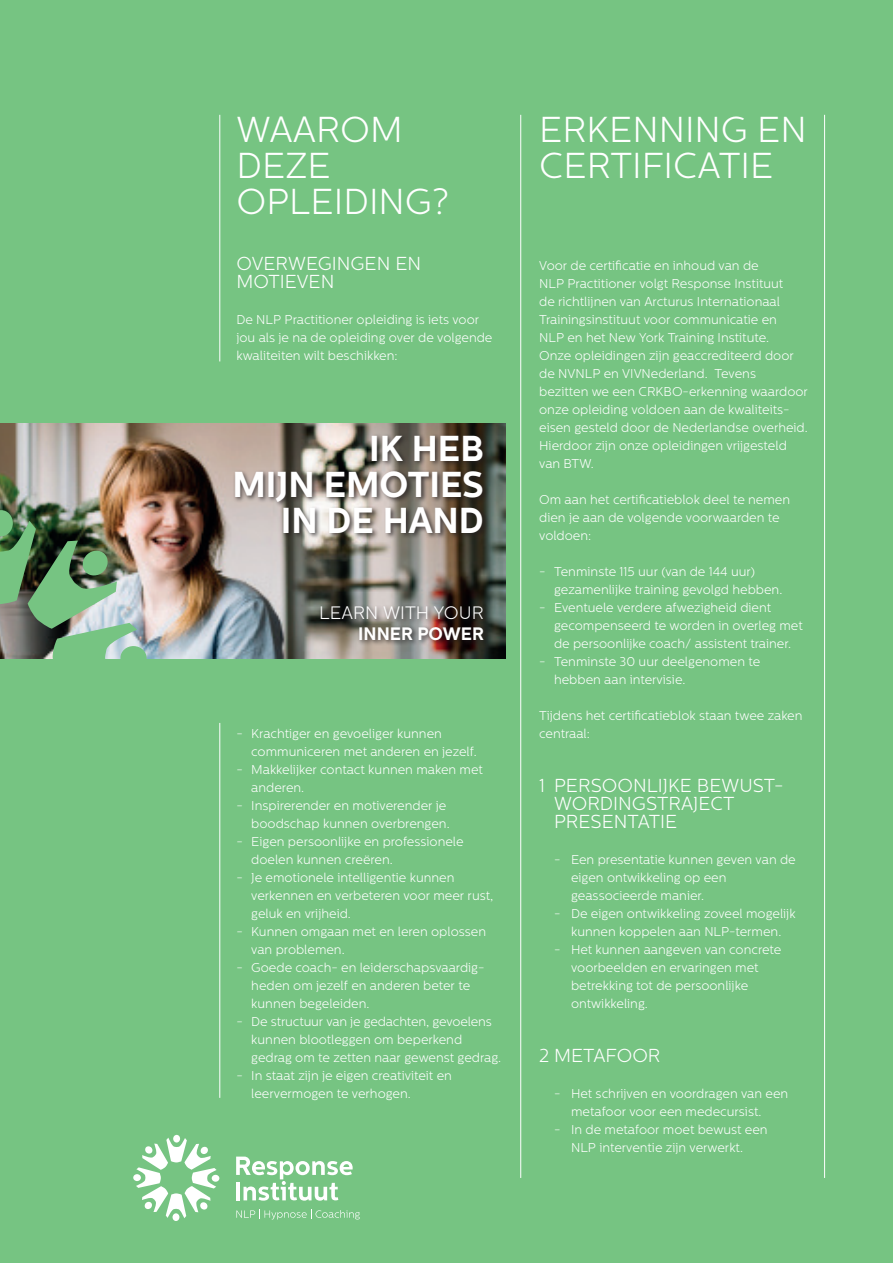
<style>
.page{position:relative;width:893px;height:1263px;background:#76c482}
.page>*{position:absolute;margin:0;border:0;box-sizing:border-box;transform-origin:0 0}
.t1{font:300 36px/36px "Centrale Sans";color:#fff}
.t2{font:700 36px/36px "Centrale Sans";color:#fff;text-align:right}
.t3{font:300 18.75px/18px "Centrale Sans";color:#fff}
.t4{font:300 18px "Centrale Sans";color:#fff}
.t5{font:700 18px "Centrale Sans";color:#fff}
.t6{font:300 12.75px/18px "Centrale Sans";color:#fff}
</style>
<div class="page">
<hr style="left:520px;top:115px;width:1px;height:1063px;background:#fff">
<hr style="left:219px;top:115px;width:1px;height:246px;background:#fff">
<hr style="left:219px;top:723px;width:1px;height:375px;background:#fff">
<hr style="left:824px;top:115px;width:1px;height:1063px;background:#fff">
<svg style="left:236px;top:1209px;width:124px;height:10px"></svg>
<svg style="left:236px;top:1156px;width:117px;height:45px"></svg>
<div style="left:133px;top:1174px;width:8px;height:7px;background:#fff;border-radius:50%"></div>
<div style="left:172px;top:1213px;width:7px;height:8px;background:#fff;border-radius:50%"></div>
<div style="left:212px;top:1175px;width:7px;height:7px;background:#fff;border-radius:50%"></div>
<svg style="left:136px;top:1137px;width:81px;height:81px"></svg>
<div style="left:173px;top:1135px;width:7px;height:7px;background:#fff;border-radius:50%"></div>
<img style="left:0;top:423px;width:505px;height:235px">
<img style="left:0;top:510px;width:147px;height:148px">
<div style="left:233px;top:433px;width:257px;height:213px;background:#231f20;opacity:.75"></div>
<h1 class="t1" style="left:236px;top:111px;width:215px">WAAROM<br>DEZE<br>OPLEIDING?</h1>
<h2 class="t3" style="left:236px;top:254px;width:186px">OVERWEGINGEN EN<br>MOTIEVEN</h2>
<p class="t6" style="left:236px;top:311px;width:258px">De NLP Practitioner opleiding is iets voor jou als je na de opleiding over de volgende kwaliteiten wilt beschikken:</p>
<h1 class="t2" style="left:232px;top:430px;width:253px">IK HEB<br>MIJN EMOTIES<br>IN DE HAND</h1>
<h3 class="t4" style="left:319px;top:602px;width:166px">LEARN WITH YOUR</h3>
<h3 class="t5" style="left:358px;top:623px;width:127px">INNER POWER</h3>
<p class="t6" style="left:251px;top:725px;width:227px;text-indent:-15px">- Krachtiger en gevoeliger kunnen communiceren met anderen en jezelf.</p>
<p class="t6" style="left:251px;top:761px;width:233px;text-indent:-15px">- Makkelijker contact kunnen maken met anderen.</p>
<p class="t6" style="left:236px;top:797px;width:215px;text-align:right">- Inspirerender en motiverender je boodschap kunnen overbrengen.</p>
<p class="t6" style="left:251px;top:833px;width:214px;text-indent:-15px">- Eigen persoonlijke en professionele doelen kunnen creëren.</p>
<p class="t6" style="left:251px;top:869px;width:244px;text-indent:-15px">- Je emotionele intelligentie kunnen verkennen en verbeteren voor meer rust, geluk en vrijheid.</p>
<p class="t6" style="left:251px;top:923px;width:236px;text-indent:-15px">- Kunnen omgaan met en leren oplossen van problemen.</p>
<p class="t6" style="left:251px;top:959px;width:235px;text-indent:-15px">- Goede coach- en leiderschapsvaardig&shy;heden om jezelf en anderen beter te kunnen begeleiden.</p>
<p class="t6" style="left:251px;top:1013px;width:251px;text-indent:-15px">- De structuur van je gedachten, gevoelens kunnen blootleggen om beperkend gedrag om te zetten naar gewenst gedrag.</p>
<p class="t6" style="left:251px;top:1067px;width:202px;text-indent:-15px">- In staat zijn je eigen creativiteit en leervermogen te verhogen.</p>
<h1 class="t1" style="left:539px;top:111px;width:269px">ERKENNING EN<br>CERTIFICATIE</h1>
<p class="t6" style="left:539px;top:257px;width:270px">Voor de certificatie en inhoud van de<br>NLP Practitioner volgt Response Instituut<br>de richtlijnen van Arcturus Internationaal Trainingsinstituut voor communicatie en<br>NLP en het New York Training Institute.<br>Onze opleidingen zijn geaccrediteerd door de NVNLP en VIVNederland. Tevens bezitten we een CRKBO-erkenning waardoor onze opleiding voldoen aan de kwaliteits&shy;eisen gesteld door de Nederlandse overheid.<br>Hierdoor zijn onze opleidingen vrijgesteld van BTW.</p>
<p class="t6" style="left:539px;top:491px;width:252px">Om aan het certificatieblok deel te nemen dien je aan de volgende voorwaarden te voldoen:</p>
<p class="t6" style="left:554px;top:563px;width:230px;text-indent:-15px">- Tenminste 115 uur (van de 144 uur) gezamenlijke training gevolgd hebben.</p>
<p class="t6" style="left:554px;top:599px;width:250px;text-indent:-15px">- Eventuele verdere afwezigheid dient gecompenseerd te worden in overleg met de persoonlijke coach/ assistent trainer.</p>
<p class="t6" style="left:554px;top:653px;width:208px;text-indent:-15px">- Tenminste 30 uur deelgenomen te hebben aan intervisie.</p>
<p class="t6" style="left:539px;top:707px;width:265px">Tijdens het certificatieblok staan twee zaken centraal:</p>
<h2 class="t3" style="left:554px;top:776px;width:231px;text-indent:-15px">1 PERSOONLIJKE BEWUST-<br>WORDINGSTRAJECT<br>PRESENTATIE</h2>
<p class="t6" style="left:571px;top:851px;width:226px;text-indent:-17px">- Een presentatie kunnen geven van de eigen ontwikkeling op een geassocieerde manier.</p>
<p class="t6" style="left:554px;top:905px;width:243px;text-align:center">- De eigen ontwikkeling zoveel mogelijk kunnen koppelen aan NLP-termen.</p>
<p class="t6" style="left:571px;top:941px;width:212px;text-indent:-17px">- Het kunnen aangeven van concrete voorbeelden en ervaringen met betrekking tot de persoonlijke ontwikkeling.</p>
<h2 class="t3" style="left:539px;top:1046px;width:123px">2 METAFOOR</h2>
<p class="t6" style="left:571px;top:1085px;width:219px;text-indent:-17px">- Het schrijven en voordragen van een metafoor voor een medecursist.</p>
<p class="t6" style="left:571px;top:1121px;width:198px;text-indent:-17px">- In de metafoor moet bewust een<br>NLP interventie zijn verwerkt.</p>
</div>
